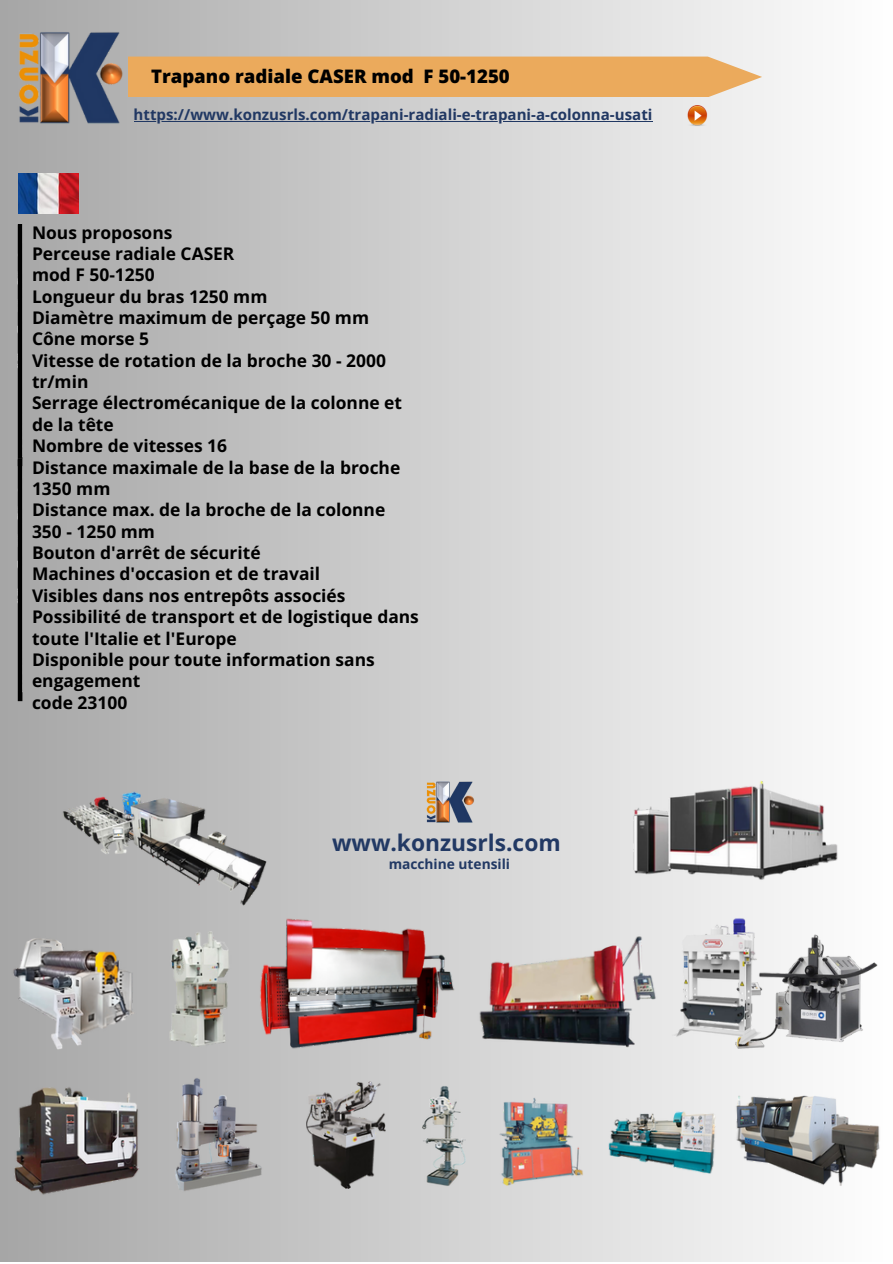
<style>
.page{position:relative;width:893px;height:1264px;background:#fff}
.page>*{position:absolute;margin:0;border:0;box-sizing:border-box;transform-origin:0 0}
.t1{font:700 22.8px "Open Sans";color:#223964}
.t2{font:800 18.6px "Open Sans";color:#000}
.t3{font:700 17.4px/21.3px "Open Sans";color:#000}
.t4{font:700 15.15px "Open Sans";color:#213863}
.t5{font:700 13.8px "Open Sans";color:#223964}
</style>
<div class="page">
<div style="left:0;top:0;width:892px;height:1261px;background:linear-gradient(to right,#a6a6a6,#fefefe)"></div>
<img style="left:466px;top:927px;width:194px;height:133px">
<img style="left:4px;top:935px;width:146px;height:115px">
<img style="left:256px;top:914px;width:201px;height:136px">
<img style="left:421px;top:1085px;width:45px;height:101px">
<img style="left:605px;top:1106px;width:114px;height:72px">
<img style="left:61px;top:788px;width:216px;height:120px">
<img style="left:155px;top:923px;width:89px;height:128px">
<img style="left:12px;top:1079px;width:128px;height:124px">
<img style="left:306px;top:1081px;width:79px;height:107px">
<img style="left:631px;top:780px;width:211px;height:105px">
<img style="left:768px;top:928px;width:120px;height:123px">
<img style="left:423px;top:777px;width:53px;height:49px">
<img style="left:664px;top:913px;width:104px;height:138px">
<img style="left:734px;top:1062px;width:146px;height:146px">
<img style="left:491px;top:1092px;width:99px;height:101px">
<img style="left:173px;top:1077px;width:91px;height:115px">
<img style="left:12px;top:185px;width:13px;height:235px">
<img style="left:12px;top:420px;width:13px;height:321px">
<img style="left:19px;top:174px;width:59px;height:39px">
<img style="left:12px;top:23px;width:116px;height:109px">
<div style="left:128px;top:57px;width:634px;height:40px;background:#ebaa5c"></div>
<img style="left:687px;top:105px;width:20px;height:21px">
<hr style="left:133px;top:121px;width:519px;height:1px;background:#213863">
<p class="t2" style="left:151px;top:63px;width:360px">Trapano radiale CASER mod F 50-1250</p>
<p class="t4" style="left:133px;top:104px;width:520px">https://www.konzusrls.com/trapani-radiali-e-trapani-a-colonna-usati</p>
<p class="t3" style="left:32px;top:221px;width:142px">Nous proposons</p>
<p class="t3" style="left:32px;top:242px;width:204px">Perceuse radiale CASER</p>
<p class="t3" style="left:32px;top:264px;width:124px">mod F 50-1250</p>
<p class="t3" style="left:32px;top:285px;width:237px">Longueur du bras 1250 mm</p>
<p class="t3" style="left:32px;top:306px;width:338px">Diamètre maximum de perçage 50 mm</p>
<p class="t3" style="left:32px;top:328px;width:119px">Cône morse 5</p>
<p class="t3" style="left:32px;top:349px;width:355px">Vitesse de rotation de la broche 30 - 2000 tr/min</p>
<p class="t3" style="left:32px;top:392px;width:371px">Serrage électromécanique de la colonne et de la tête</p>
<p class="t3" style="left:32px;top:435px;width:197px">Nombre de vitesses 16</p>
<p class="t3" style="left:32px;top:456px;width:370px">Distance maximale de la base de la broche<br>1350 mm</p>
<p class="t3" style="left:32px;top:499px;width:355px">Distance max. de la broche de la colonne<br>350 - 1250 mm</p>
<p class="t3" style="left:32px;top:541px;width:230px">Bouton d'arrêt de sécurité</p>
<p class="t3" style="left:32px;top:563px;width:289px">Machines d'occasion et de travail</p>
<p class="t3" style="left:32px;top:584px;width:315px">Visibles dans nos entrepôts associés</p>
<p class="t3" style="left:32px;top:605px;width:388px">Possibilité de transport et de logistique dans toute l'Italie et l'Europe</p>
<p class="t3" style="left:32px;top:648px;width:344px">Disponible pour toute information sans engagement</p>
<p class="t3" style="left:32px;top:691px;width:97px">code 23100</p>
<p class="t1" style="left:332px;top:826px;width:230px">www.konzusrls.com</p>
<p class="t5" style="left:388px;top:854px;width:123px">macchine utensili</p>
</div>
